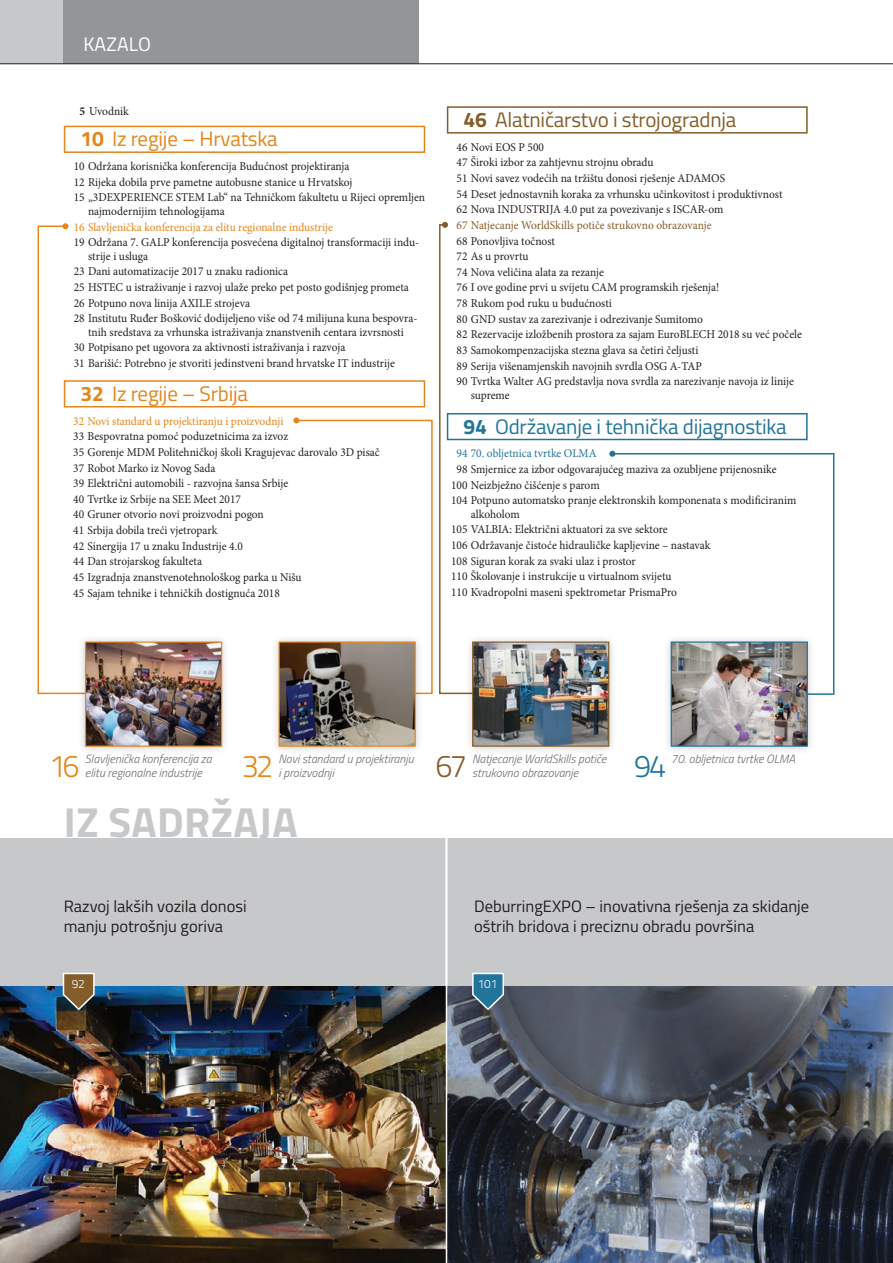
<style>
.page{position:relative;width:893px;height:1263px;background:#fff}
.page>*{position:absolute;margin:0;border:0;box-sizing:border-box;transform-origin:0 0}
.t1{font:700 42px "Titillium";letter-spacing:.01em;color:#c7c8ca}
.t2{font:300 31.5px "Titillium";color:#e4861b}
.t3{font:300 31.5px "Titillium";color:#22749b}
.t4{font:300 31.5px "Titillium";color:#845e2a}
.t5{font:21px "Titillium";letter-spacing:-.01em;color:#e4861b}
.t6{font:21px "Titillium";letter-spacing:-.01em;color:#22749b}
.t7{font:21px "Titillium";letter-spacing:-.01em;color:#845e2a}
.t8{font:19.5px "Titillium";letter-spacing:.01em;color:#fff}
.t9{font:16.5px/19.5px "Titillium";color:#231f20}
.t10{font:12px/15.6px "Minion Pro";color:#231f20;scale:.95 1}
.t11{font:italic 300 12px "Titillium";color:#6c6d70}
.t12{font:12px "Minion Pro";letter-spacing:-.005em;color:#e4861b;scale:.95 1}
.t13{font:12px "Minion Pro";color:#845e2a;scale:.95 1}
.t14{font:12px "Minion Pro";color:#22749b;scale:.95 1}
.t15{font:300 12px "Titillium";color:#fff}
.s1{font-weight:700}
</style>
<div class="page">
<div style="left:0;top:838px;width:893px;height:425px;background:#c7c8ca"></div>
<div style="left:0;top:0;width:64px;height:64px;background:#c7c8ca"></div>
<div style="left:64px;top:0;width:355px;height:64px;background:#939598"></div>
<img style="left:0;top:986px;width:446px;height:277px">
<img style="left:447px;top:986px;width:446px;height:277px">
<hr style="left:446px;top:819px;width:1px;height:444px;background:#fff">
<svg style="left:471px;top:972px;width:34px;height:39px"></svg>
<svg style="left:62px;top:972px;width:34px;height:39px"></svg>
<svg style="left:615px;top:452px;width:220px;height:243px"></svg>
<div style="left:663px;top:634px;width:153px;height:120px;background:#231f20;opacity:.23"></div>
<div style="left:670px;top:640px;width:141px;height:107px;background:#efefef"></div>
<img style="left:670px;top:641px;width:138px;height:106px">
<div style="left:464px;top:634px;width:153px;height:120px;background:#231f20;opacity:.23"></div>
<div style="left:77px;top:634px;width:153px;height:120px;background:#231f20;opacity:.23"></div>
<svg style="left:37px;top:223px;width:186px;height:524px"></svg>
<div style="left:271px;top:634px;width:153px;height:120px;background:#231f20;opacity:.23"></div>
<svg style="left:278px;top:222px;width:337px;height:525px"></svg>
<div style="left:64px;top:126px;width:361px;height:27px;border:2px solid #e4861b"></div>
<div style="left:64px;top:380px;width:361px;height:27px;border:2px solid #e4861b"></div>
<div style="left:447px;top:106px;width:361px;height:28px;border:2px solid #845e2a"></div>
<div style="left:447px;top:413px;width:361px;height:27px;border:2px solid #22749b"></div>
<hr style="left:0;top:63px;width:893px;height:1px;background:#231f20">
<h3 class="t8" style="left:83px;top:30px;width:69px">KAZALO</h3>
<p class="t10" style="left:79px;top:103px;width:53px"><span class="s1">5</span> Uvodnik</p>
<h3 class="t5" style="left:80px;top:124px;width:199px"><span class="s1">10</span> Iz regije – Hrvatska</h3>
<p class="t10" style="left:74px;top:159px;width:371px">10 Održana korisnička konferencija Budućnost projektiranja<br>12 Rijeka dobila prve pametne autobusne stanice u Hrvatskoj<br>15 „3DEXPERIENCE STEM Lab“ na Tehničkom fakultetu u Rijeci opremljen</p>
<p class="t10" style="left:88px;top:203px;width:145px">najmodernijim tehnologijama</p>
<p class="t12" style="left:74px;top:219px;width:274px">16 Slavljenička konferencija za elitu regionalne industrije</p>
<p class="t10" style="left:88px;top:236px;width:350px;line-height:13.5px;text-indent:-14px">19 Održana 7. GALP konferencija posvećena digitalnoj transformaciji indu&shy;strije i usluga</p>
<p class="t10" style="left:74px;top:264px;width:363px">23 Dani automatizacije 2017 u znaku radionica<br>25 HSTEC u istraživanje i razvoj ulaže preko pet posto godišnjeg prometa 26 Potpuno nova linija AXILE strojeva<br>28 Institutu Ruđer Bošković dodijeljeno više od 74 milijuna kuna bespovra-</p>
<p class="t10" style="left:74px;top:324px;width:349px;text-indent:14px">tnih sredstava za vrhunska istraživanja znanstvenih centara izvrsnosti<br>30 Potpisano pet ugovora za aktivnosti istraživanja i razvoja<br>31 Barišić: Potrebno je stvoriti jedinstveni brand hrvatske IT industrije</p>
<h3 class="t5" style="left:80px;top:378px;width:169px"><span class="s1">32</span> Iz regije – Srbija</h3>
<p class="t12" style="left:73px;top:413px;width:223px">32 Novi standard u projektiranju i proizvodnji</p>
<p class="t10" style="left:73px;top:429px;width:324px">33 Bespovratna pomoć poduzetnicima za izvoz<br>35 Gorenje MDM Politehničkoj školi Kragujevac darovalo 3D pisač 37 Robot Marko iz Novog Sada<br>39 Električni automobili - razvojna šansa Srbije<br>40 Tvrtke iz Srbije na SEE Meet 2017<br>40 Gruner otvorio novi proizvodni pogon<br>41 Srbija dobila treći vjetropark<br>42 Sinergija 17 u znaku Industrije 4.0<br>44 Dan strojarskog fakulteta<br>45 Izgradnja znanstvenotehnološkog parka u Nišu<br>45 Sajam tehnike i tehničkih dostignuća 2018</p>
<h3 class="t7" style="left:463px;top:104px;width:274px"><span class="s1">46</span> Alatničarstvo i strojogradnja</h3>
<p class="t10" style="left:457px;top:139px;width:345px">46 Novi EOS P 500<br>47 Široki izbor za zahtjevnu strojnu obradu<br>51 Novi savez vodećih na tržištu donosi rješenje ADAMOS<br>54 Deset jednostavnih koraka za vrhunsku učinkovitost i produktivnost 62 Nova INDUSTRIJA 4.0 put za povezivanje s ISCAR-om</p>
<p class="t13" style="left:457px;top:217px;width:270px">67 Natjecanje WorldSkills potiče strukovno obrazovanje</p>
<p class="t10" style="left:457px;top:233px;width:365px">68 Ponovljiva točnost<br>72 As u provrtu<br>74 Nova veličina alata za rezanje<br>76 I ove godine prvi u svijetu CAM programskih rješenja!<br>78 Rukom pod ruku u budućnosti<br>80 GND sustav za zarezivanje i odrezivanje Sumitomo<br>82 Rezervacije izložbenih prostora za sajam EuroBLECH 2018 su već počele 83 Samokompenzacijska stezna glava sa četiri čeljusti<br>89 Serija višenamjenskih navojnih svrdla OSG A-TAP<br>90 Tvrtka Walter AG predstavlja nova svrdla za narezivanje navoja iz linije</p>
<p class="t10" style="left:471px;top:387px;width:42px">supreme</p>
<h3 class="t6" style="left:463px;top:411px;width:325px"><span class="s1">94</span> Održavanje i tehnička dijagnostika</h3>
<p class="t14" style="left:457px;top:446px;width:149px">94 70. obljetnica tvrtke OLMA</p>
<p class="t10" style="left:451px;top:461px;width:365px;text-indent:5px">98 Smjernice za izbor odgovarajućeg maziva za ozubljene prijenosnike<br>100 Neizbježno čišćenje s parom<br>104 Potpuno automatsko pranje elektronskih komponenata s modificiranim</p>
<p class="t10" style="left:451px;top:506px;width:275px;text-indent:20px">alkoholom<br>105 VALBIA: Električni aktuatori za sve sektore<br>106 Održavanje čistoće hidrauličke kapljevine – nastavak 108 Siguran korak za svaki ulaz i prostor<br>110 Školovanje i instrukcije u virtualnom svijetu<br>110 Kvadropolni maseni spektrometar PrismaPro</p>
<p class="t11" style="left:85px;top:750px;width:128px">Slavljenička konferencija za</p>
<h2 class="t2" style="left:49px;top:743px;width:32px">16</h2>
<p class="t11" style="left:85px;top:764px;width:118px">elitu regionalne industrije</p>
<h2 class="t2" style="left:242px;top:743px;width:33px">32</h2>
<p class="t11" style="left:278px;top:750px;width:137px">Novi standard u projektiranju</p>
<p class="t11" style="left:278px;top:764px;width:57px">i proizvodnji</p>
<h2 class="t4" style="left:435px;top:743px;width:33px">67</h2>
<p class="t11" style="left:472px;top:750px;width:136px">Natjecanje WorldSkills potiče</p>
<p class="t11" style="left:671px;top:750px;width:126px">70. obljetnica tvrtke OLMA</p>
<h2 class="t3" style="left:634px;top:743px;width:34px">94</h2>
<p class="t11" style="left:472px;top:764px;width:108px">strukovno obrazovanje</p>
<h1 class="t1" style="left:64px;top:790px;width:235px">IZ SADRŽAJA</h1>
<h3 class="t9" style="left:64px;top:896px;width:185px">Razvoj lakših vozila donosi manju potrošnju goriva</h3>
<h3 class="t9" style="left:474px;top:896px;width:337px">DeburringEXPO – inovativna rješenja za skidanje oštrih bridova i preciznu obradu površina</h3>
<p class="t15" style="left:72px;top:975px;width:15px">92</p>
<p class="t15" style="left:478px;top:975px;width:21px">101</p>
</div>
